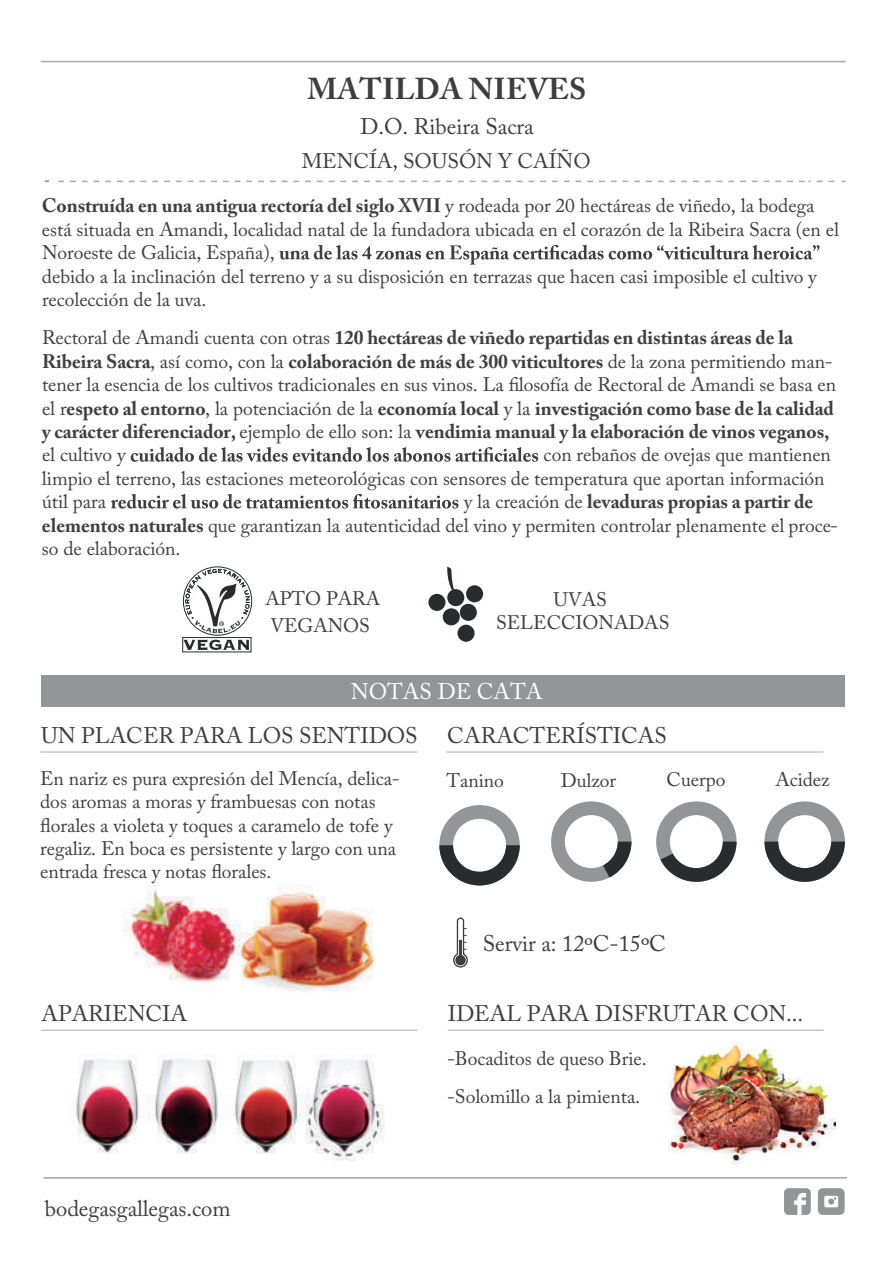
<style>
.page{position:relative;width:893px;height:1263px;background:#fff}
.page>*{position:absolute;margin:0;border:0;box-sizing:border-box;transform-origin:0 0}
.t1{font:700 30px "Adobe Caslon Pro";letter-spacing:.01em;color:#3e3e3f}
.t2{font:22.5px "Adobe Caslon Pro";color:#3e3e3f}
.t3{font:22.5px "Adobe Caslon Pro";letter-spacing:-.005em;color:#fff}
.t4{font:21px "Adobe Caslon Pro";color:#3e3e3f}
.t5{font:19.5px/23.4px "Adobe Caslon Pro";letter-spacing:-.005em;color:#3e3e3f}
.t6{font:700 19.5px/23.4px "Adobe Caslon Pro";letter-spacing:-.005em;color:#3e3e3f}
.s1{font-weight:700}
.s2{font-weight:400}
</style>
<div class="page">
<img style="left:122px;top:884px;width:254px;height:108px">
<svg style="left:279px;top:245px;width:541px;height:20px"></svg>
<svg style="left:131px;top:447px;width:407px;height:15px"></svg>
<svg style="left:111px;top:494px;width:347px;height:14px"></svg>
<div style="left:41px;top:675px;width:804px;height:32px;background:#939598"></div>
<svg style="left:45px;top:180px;width:789px;height:2px"></svg>
<hr style="left:41px;top:61px;width:804px;height:1px;background:#a8a9ad">
<hr style="left:43px;top:1177px;width:804px;height:1px;background:#9fa3aa">
<svg style="left:784px;top:1188px;width:27px;height:27px"></svg>
<hr style="left:41px;top:1030px;width:376px;height:1px;background:#a8a9ad">
<hr style="left:40px;top:752px;width:377px;height:1px;background:#a8a9ad">
<hr style="left:448px;top:1030px;width:376px;height:1px;background:#a8a9ad">
<hr style="left:446px;top:752px;width:378px;height:1px;background:#a8a9ad">
<svg style="left:818px;top:1188px;width:27px;height:27px"></svg>
<svg style="left:453px;top:917px;width:15px;height:50px"></svg>
<svg style="left:551px;top:801px;width:80px;height:81px"></svg>
<img style="left:73px;top:1055px;width:312px;height:105px">
<svg style="left:439px;top:805px;width:81px;height:80px"></svg>
<svg style="left:764px;top:801px;width:81px;height:81px"></svg>
<svg style="left:656px;top:801px;width:80px;height:81px"></svg>
<img style="left:669px;top:1043px;width:167px;height:121px">
<svg style="left:183px;top:567px;width:69px;height:68px"></svg>
<svg style="left:185px;top:569px;width:65px;height:64px"></svg>
<svg style="left:185px;top:639px;width:64px;height:11px"></svg>
<div style="left:183px;top:637px;width:68px;height:15px;border:1px solid #282c2e"></div>
<div style="left:428px;top:594px;width:17px;height:17px;background:#282c2e;border-radius:50%"></div>
<svg style="left:447px;top:567px;width:17px;height:39px"></svg>
<div style="left:443px;top:608px;width:17px;height:17px;background:#282c2e;border-radius:50%"></div>
<div style="left:466px;top:585px;width:17px;height:17px;background:#282c2e;border-radius:50%"></div>
<div style="left:460px;top:604px;width:17px;height:17px;background:#282c2e;border-radius:50%"></div>
<div style="left:457px;top:625px;width:18px;height:17px;background:#282c2e;border-radius:50%"></div>
<svg style="left:393px;top:165px;width:4px;height:6px"></svg>
<h1 class="t1" style="left:308px;top:71px;width:280px">MATILDA NIEVES</h1>
<p class="t2" style="left:360px;top:113px;width:175px">D.O. Ribeira Sacra</p>
<p class="t4" style="left:302px;top:148px;width:290px">MENCÍA SOUSÓN Y CAÍÑO</p>
<p class="t5" style="left:42px;top:194px;width:798px"><span class="s1">Construída en una antigua rectoría del siglo XVII</span> y rodeada por 20 hectáreas de viñedo, la bodega está situada en Amandi, localidad natal de la fundadora ubicada en el corazón de la Ribeira Sacra (en el Noroeste de Galicia, España),<br>debido a la inclinación del terreno y a su disposición en terrazas que hacen casi imposible el cultivo y recolección de la uva.</p>
<p class="t6" style="left:42px;top:326px;width:796px"><span class="s2">Rectoral de Amandi cuenta con otras</span> 120 hectáreas de viñedo repartidas en distintas áreas de la Ribeira Sacra<span class="s2">, así como, con la</span> colaboración de más de 300 viticultores <span class="s2">de la zona permitiendo man&shy;tener la esencia de los cultivos tradicionales en sus vinos. La filosofía de Rectoral de Amandi se basa en el r</span>espeto al entorno<span class="s2">, la potenciación de la</span> economía local <span class="s2">y la</span> investigación como base de la calidad y carácter diferenciador, <span class="s2">ejemplo de ello son: la</span> vendimia manual y la elaboración de vinos veganos, <span class="s2">el cultivo y</span></p>
<p class="t5" style="left:42px;top:443px;width:790px;text-indent:502px">con rebaños de ovejas que mantienen limpio el terreno, las estaciones meteorológicas con sensores de temperatura que aportan información útil para</p>
<p class="t5" style="left:42px;top:490px;width:797px;text-indent:422px">y la creación de <span class="s1">levaduras propias a partir de elementos naturales</span> que garantizan la autenticidad del vino y permiten controlar plenamente el proce&shy;so de elaboración.</p>
<p class="t5" style="left:265px;top:587px;width:116px">APTO PARA</p>
<p class="t5" style="left:554px;top:587px;width:55px">UVAS</p>
<p class="t5" style="left:270px;top:613px;width:101px">VEGANOS</p>
<p class="t5" style="left:496px;top:611px;width:175px">SELECCIONADAS</p>
<p class="t3" style="left:351px;top:678px;width:193px">NOTAS DE CATA</p>
<p class="t2" style="left:41px;top:722px;width:378px">UN PLACER PARA LOS SENTIDOS</p>
<p class="t2" style="left:447px;top:722px;width:221px">CARACTERÍSTICAS</p>
<p class="t5" style="left:40px;top:766px;width:361px">En nariz es pura expresión del Mencía, delica&shy;dos aromas a moras y frambuesas con notas florales a violeta y toques a caramelo de tofe y regaliz. En boca es persistente y largo con una entrada fresca y notas florales.</p>
<p class="t5" style="left:446px;top:768px;width:59px">Tanino</p>
<p class="t5" style="left:561px;top:769px;width:57px">Dulzor</p>
<p class="t5" style="left:667px;top:768px;width:60px">Cuerpo</p>
<p class="t5" style="left:775px;top:768px;width:56px">Acidez</p>
<p class="t2" style="left:483px;top:930px;width:185px">Servir a: 12ºC-15ºC</p>
<p class="t2" style="left:41px;top:1000px;width:147px">APARIENCIA</p>
<p class="t2" style="left:448px;top:1000px;width:357px">IDEAL PARA DISFRUTAR CON...</p>
<p class="t5" style="left:447px;top:1039px;width:201px;line-height:38.4px">-Bocaditos de queso Brie. -Solomillo a la pimienta.</p>
<p class="t2" style="left:45px;top:1195px;width:187px">bodegasgallegas.com</p>
</div>
